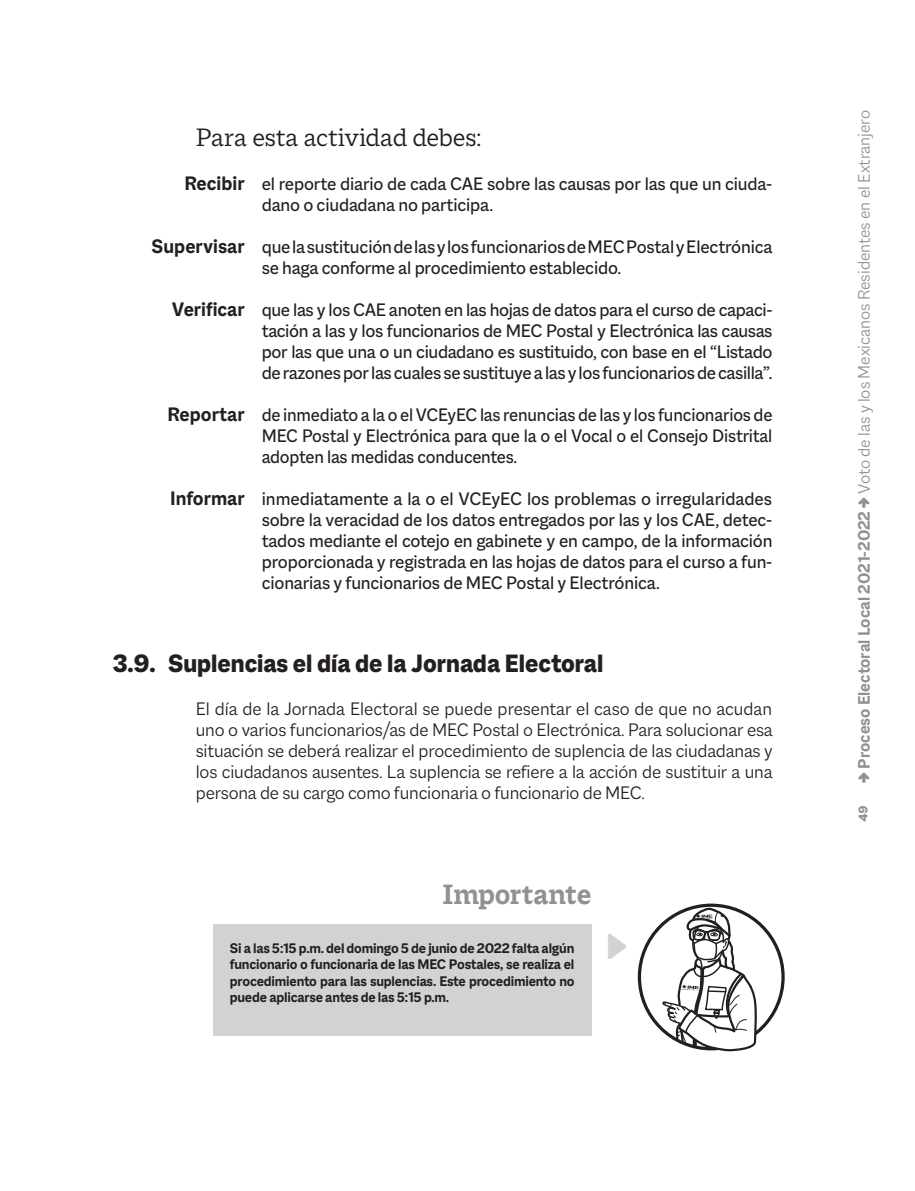
<style>
.page{position:relative;width:915px;height:1191px;background:#fff}
.page>*{position:absolute;margin:0;border:0;box-sizing:border-box;transform-origin:0 0}
.t1{font:700 30px "Macklin Slab";letter-spacing:-.01em;color:#8f9194}
.t2{font:800 27px "Macklin Sans";color:#231f20}
.t3{font:27px "Macklin Slab";letter-spacing:-.01em;color:#231f20}
.t4{font:19.5px/21px "Macklin Sans";letter-spacing:-.01em;color:#231f20;text-align:justify}
.t5{font:300 19.5px/21px "Macklin Sans";letter-spacing:-.01em;color:#231f20;text-align:justify}
.t6{font:300 18px "Macklin Sans";color:#8f9194}
.t7{font:700 15px/16.5px "Macklin Sans";letter-spacing:-.015em;color:#231f20;text-align:justify}
.s1{font-weight:700;font-size:21px}
.s2{font-weight:800;font-size:13.5px}
.s3{font-family:"Omnes";font-weight:700}
.s4{font-weight:700}
</style>
<div class="page">
<div style="left:213px;top:924px;width:378px;height:111px;background:#d1d2d4"></div>
<svg style="left:637px;top:903px;width:147px;height:149px"></svg>
<h2 class="t3" style="left:196px;top:122px;width:287px">Para esta actividad debes:</h2>
<p class="t4" style="left:261px;top:173px;width:512px;text-indent:-77px"><span class="s1">Recibir</span> el reporte diario de cada CAE sobre las causas por las que un ciuda&shy;dano o ciudadana no participa.</p>
<p class="t4" style="left:261px;top:236px;width:512px;text-indent:-110px"><span class="s1">Supervisar</span> que la sustitución de las y los funcionarios de MEC Postal y Electrónica se haga conforme al procedimiento establecido.</p>
<p class="t4" style="left:261px;top:299px;width:512px;text-indent:-90px"><span class="s1">Verificar</span> que las y los CAE anoten en las hojas de datos para el curso de capaci&shy;tación a las y los funcionarios de MEC Postal y Electrónica las causas por las que una o un ciudadano es sustituido, con base en el “Listado de razones por las cuales se sustituye a las y los funcionarios de casilla”.</p>
<p class="t4" style="left:261px;top:404px;width:512px;text-indent:-94px"><span class="s1">Reportar</span> de inmediato a la o el VCEyEC las renuncias de las y los funcionarios de MEC Postal y Electrónica para que la o el Vocal o el Consejo Distrital adopten las medidas conducentes.</p>
<p class="t4" style="left:261px;top:488px;width:512px;text-indent:-91px"><span class="s1">Informar</span> inmediatamente a la o el VCEyEC los problemas o irregularidades sobre la veracidad de los datos entregados por las y los CAE, detec&shy;tados mediante el cotejo en gabinete y en campo, de la información proporcionada y registrada en las hojas de datos para el curso a fun&shy;cionarias y funcionarios de MEC Postal y Electrónica.</p>
<h2 class="t2" style="left:113px;top:647px;width:492px">3.9. Suplencias el día de la Jornada Electoral</h2>
<p class="t5" style="left:196px;top:698px;width:578px">El día de la Jornada Electoral se puede presentar el caso de que no acudan uno o varios funcionarios/as de MEC Postal o Electrónica. Para solucionar esa situación se deberá realizar el procedimiento de suplencia de las ciudadanas y los ciudadanos ausentes. La suplencia se refiere a la acción de sustituir a una persona de su cargo como funcionaria o funcionario de MEC.</p>
<h1 class="t1" style="left:442px;top:876px;width:150px">Importante</h1>
<p class="t7" style="left:230px;top:939px;width:346px">Si a las 5:15 p.m. del domingo 5 de junio de 2022 falta algún funcionario o funcionaria de las MEC Postales, se realiza el procedimiento para las suplencias. Este procedimiento no puede aplicarse antes de las 5:15 p.m.</p>
<p class="t6" style="left:853px;top:822px;width:714px;rotate:-90deg"><span class="s2">49</span> <span class="s3">•</span> <span class="s4">Proceso Electoral Local 2021-2022</span> <span class="s3">•</span> Voto de las y los Mexicanos Residentes en el Extranjero</p>
</div>
